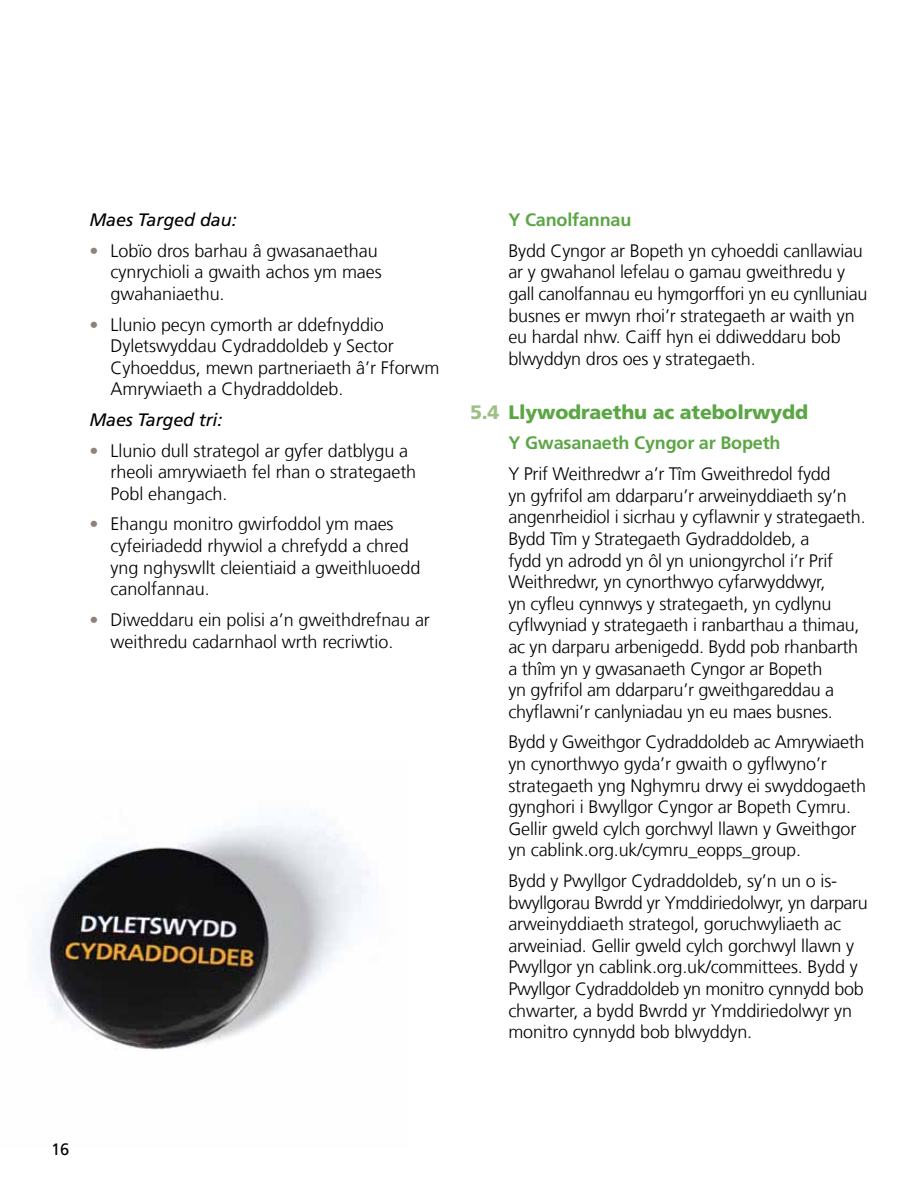
<style>
.page{position:relative;width:919px;height:1191px;background:#fff}
.page>*{position:absolute;margin:0;border:0;box-sizing:border-box;transform-origin:0 0}
.t1{font:900 19.5px "Frutiger";letter-spacing:-.01em;color:#5ca645}
.t2{font:300 18px/21.6px "Frutiger LT Com";letter-spacing:-.01em;color:#000}
.t3{font:700 18px "Frutiger LT Com";letter-spacing:-.01em;color:#5ca645}
.t4{font:italic 18px "Frutiger LT Com";letter-spacing:-.01em;color:#000}
.t5{font:16.5px "Frutiger LT Com";color:#000}
.s1{color:#8d837c}
.s2{color:#9cc185}
</style>
<div class="page">
<img style="left:34px;top:814px;width:336px;height:236px">
<p class="t4" style="left:89px;top:209px;width:149px">Maes Targed dau:</p>
<p class="t2" style="left:111px;top:240px;width:273px;text-indent:-21px"><span class="s1">•</span> Lobïo dros barhau â gwasanaethau cynrychioli a gwaith achos ym maes gwahaniaethu.</p>
<p class="t2" style="left:111px;top:314px;width:330px;text-indent:-21px"><span class="s1">•</span> Llunio pecyn cymorth ar ddefnyddio Dyletswyddau Cydraddoldeb y Sector Cyhoeddus, mewn partneriaeth â’r Fforwm Amrywiaeth a Chydraddoldeb.</p>
<p class="t4" style="left:89px;top:409px;width:135px">Maes Targed tri:</p>
<p class="t2" style="left:111px;top:440px;width:307px;text-indent:-21px"><span class="s1">•</span> Llunio dull strategol ar gyfer datblygu a rheoli amrywiaeth fel rhan o strategaeth<br>Pobl ehangach.</p>
<p class="t2" style="left:111px;top:513px;width:311px;text-indent:-21px"><span class="s1">•</span> Ehangu monitro gwirfoddol ym maes cyfeiriadedd rhywiol a chrefydd a chred yng nghyswllt cleientiaid a gweithluoedd canolfannau.</p>
<p class="t2" style="left:111px;top:609px;width:321px;text-indent:-21px"><span class="s1">•</span> Diweddaru ein polisi a’n gweithdrefnau ar weithredu cadarnhaol wrth recriwtio.</p>
<p class="t3" style="left:508px;top:209px;width:124px">Y Canolfannau</p>
<p class="t2" style="left:508px;top:240px;width:360px">Bydd Cyngor ar Bopeth yn cyhoeddi canllawiau ar y gwahanol lefelau o gamau gweithredu y gall canolfannau eu hymgorffori yn eu cynlluniau busnes er mwyn rhoi’r strategaeth ar waith yn eu hardal nhw. Caiff hyn ei ddiweddaru bob blwyddyn dros oes y strategaeth.</p>
<p class="t1" style="left:470px;top:400px;width:339px"><span class="s2">5.4</span> Llywodraethu ac atebolrwydd</p>
<p class="t3" style="left:508px;top:432px;width:274px">Y Gwasanaeth Cyngor ar Bopeth</p>
<p class="t2" style="left:508px;top:463px;width:359px">Y Prif Weithredwr a’r Tîm Gweithredol fydd<br>yn gyfrifol am ddarparu’r arweinyddiaeth sy’n angenrheidiol i sicrhau y cyflawnir y strategaeth.<br>Bydd Tîm y Strategaeth Gydraddoldeb, a<br>fydd yn adrodd yn ôl yn uniongyrchol i’r Prif Weithredwr, yn cynorthwyo cyfarwyddwyr,<br>yn cyfleu cynnwys y strategaeth, yn cydlynu cyflwyniad y strategaeth i ranbarthau a thimau, ac yn darparu arbenigedd. Bydd pob rhanbarth a thîm yn y gwasanaeth Cyngor ar Bopeth<br>yn gyfrifol am ddarparu’r gweithgareddau a chyflawni’r canlyniadau yn eu maes busnes.</p>
<p class="t2" style="left:508px;top:731px;width:359px">Bydd y Gweithgor Cydraddoldeb ac Amrywiaeth yn cynorthwyo gyda’r gwaith o gyflwyno’r strategaeth yng Nghymru drwy ei swyddogaeth gynghori i Bwyllgor Cyngor ar Bopeth Cymru.<br>Gellir gweld cylch gorchwyl llawn y Gweithgor yn cablink.org.uk/cymru_eopps_group.</p>
<p class="t2" style="left:508px;top:870px;width:361px">Bydd y Pwyllgor Cydraddoldeb, sy’n un o is&shy;bwyllgorau Bwrdd yr Ymddiriedolwyr, yn darparu arweinyddiaeth strategol, goruchwyliaeth ac arweiniad. Gellir gweld cylch gorchwyl llawn y Pwyllgor yn cablink.org.uk/committees. Bydd y Pwyllgor Cydraddoldeb yn monitro cynnydd bob chwarter, a bydd Bwrdd yr Ymddiriedolwyr yn monitro cynnydd bob blwyddyn.</p>
<p class="t5" style="left:51px;top:1139px;width:20px">16</p>
</div>
